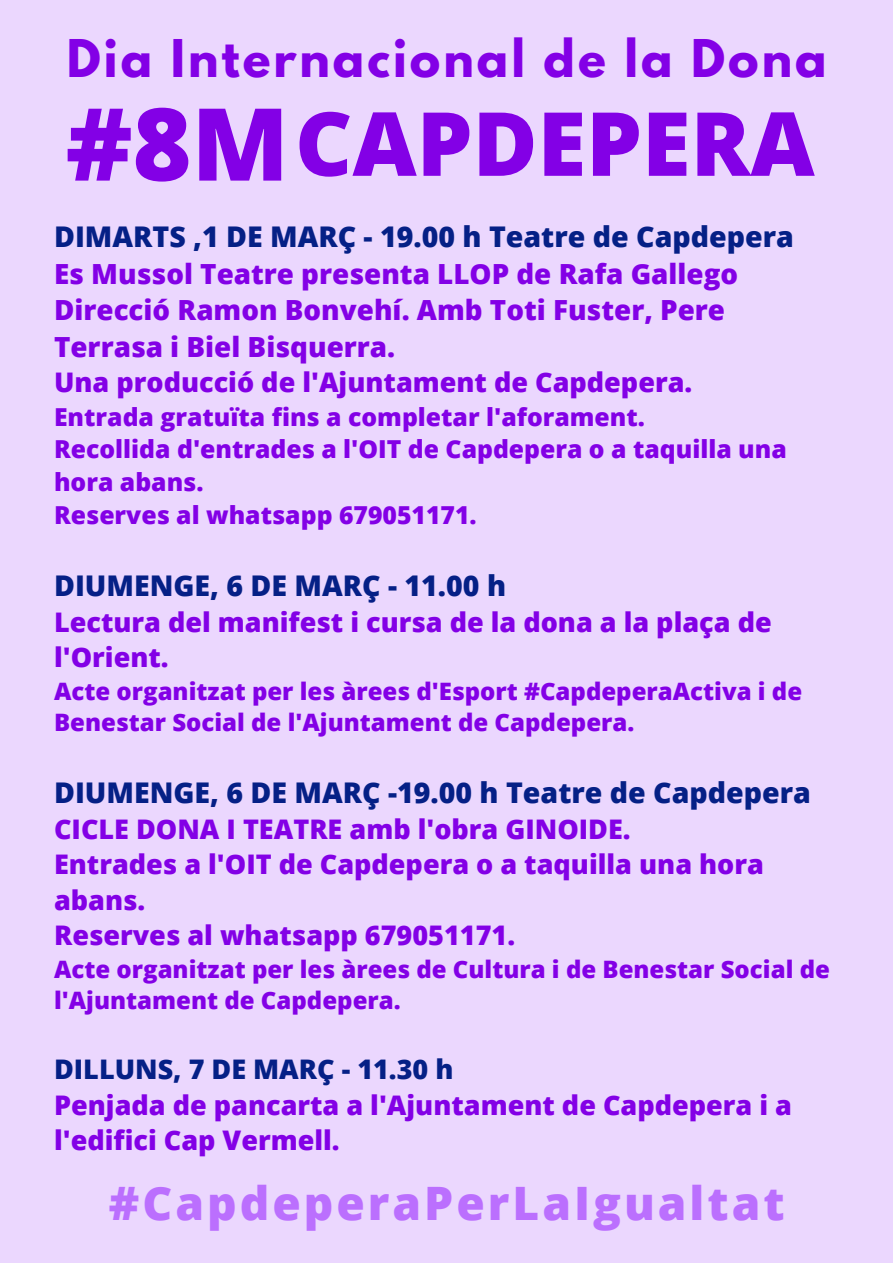
<style>
.page{position:relative;width:893px;height:1263px;background:#ebd7fe}
.page>*{position:absolute;margin:0;border:0;box-sizing:border-box;transform-origin:0 0}
.t1{font:800 100.73px "Open Sans";color:#8300e6}
.t2{font:800 88.5px "Open Sans";color:#8300e6}
.t3{font:700 46.05px "League Spartan";letter-spacing:.065em;color:#8300e6}
.t4{font:800 46.05px "Open Sans";letter-spacing:.065em;color:#bb6ffe}
.t5{font:800 28.5px "Open Sans";color:#052086}
.t6{font:800 27.75px/36.6px "Open Sans";color:#8300e6}
.t7{font:800 27px/35.5px "Open Sans";color:#8300e6}
.t8{font:800 27px "Open Sans";color:#052086}
.t9{font:800 24.75px/32.6px "Open Sans";color:#8300e6}
.t10{font:800 24px/31.5px "Open Sans";color:#8300e6}
</style>
<div class="page">
<p class="t3" style="left:67px;top:35px;width:761px">Dia Internacional de la Dona</p>
<p class="t1" style="left:66px;top:73px;width:224px">#8M</p>
<p class="t2" style="left:295px;top:81px;width:521px">CAPDEPERA</p>
<p class="t5" style="left:54px;top:216px;width:741px">DIMARTS ,1 DE MARÇ - 19.00 h Teatre de Capdepera</p>
<p class="t6" style="left:54px;top:255px;width:685px">Es Mussol Teatre presenta LLOP de Rafa Gallego</p>
<p class="t6" style="left:54px;top:291px;width:672px">Direcció Ramon Bonvehí. Amb Toti Fuster, Pere<br>Terrasa i Biel Bisquerra.</p>
<p class="t7" style="left:54px;top:364px;width:640px">Una producció de l'Ajuntament de Capdepera.</p>
<p class="t9" style="left:54px;top:400px;width:592px">Entrada gratuïta fins a completar l'aforament.</p>
<p class="t9" style="left:54px;top:432px;width:734px">Recollida d'entrades a l'OIT de Capdepera o a taquilla una hora abans.</p>
<p class="t9" style="left:54px;top:498px;width:424px">Reserves al whatsapp 679051171.</p>
<p class="t5" style="left:54px;top:565px;width:453px">DIUMENGE, 6 DE MARÇ - 11.00 h</p>
<p class="t7" style="left:54px;top:603px;width:719px">Lectura del manifest i cursa de la dona a la plaça de l'Orient.</p>
<p class="t10" style="left:54px;top:675px;width:749px">Acte organitzat per les àrees d'Esport #CapdeperaActiva i de<br>Benestar Social de l'Ajuntament de Capdepera.</p>
<p class="t5" style="left:54px;top:772px;width:758px">DIUMENGE, 6 DE MARÇ -19.00 h Teatre de Capdepera</p>
<p class="t7" style="left:54px;top:810px;width:578px">CICLE DONA I TEATRE amb l'obra GINOIDE.</p>
<p class="t7" style="left:54px;top:846px;width:711px">Entrades a l'OIT de Capdepera o a taquilla una hora abans.</p>
<p class="t7" style="left:54px;top:917px;width:462px">Reserves al whatsapp 679051171.</p>
<p class="t10" style="left:54px;top:953px;width:777px">Acte organitzat per les àrees de Cultura i de Benestar Social de l'Ajuntament de Capdepera.</p>
<p class="t8" style="left:54px;top:1050px;width:401px">DILLUNS, 7 DE MARÇ - 11.30 h</p>
<p class="t7" style="left:54px;top:1086px;width:739px">Penjada de pancarta a l'Ajuntament de Capdepera i a l'edifici Cap Vermell.</p>
<p class="t4" style="left:109px;top:1170px;width:677px">#CapdeperaPerLaIgualtat</p>
</div>
